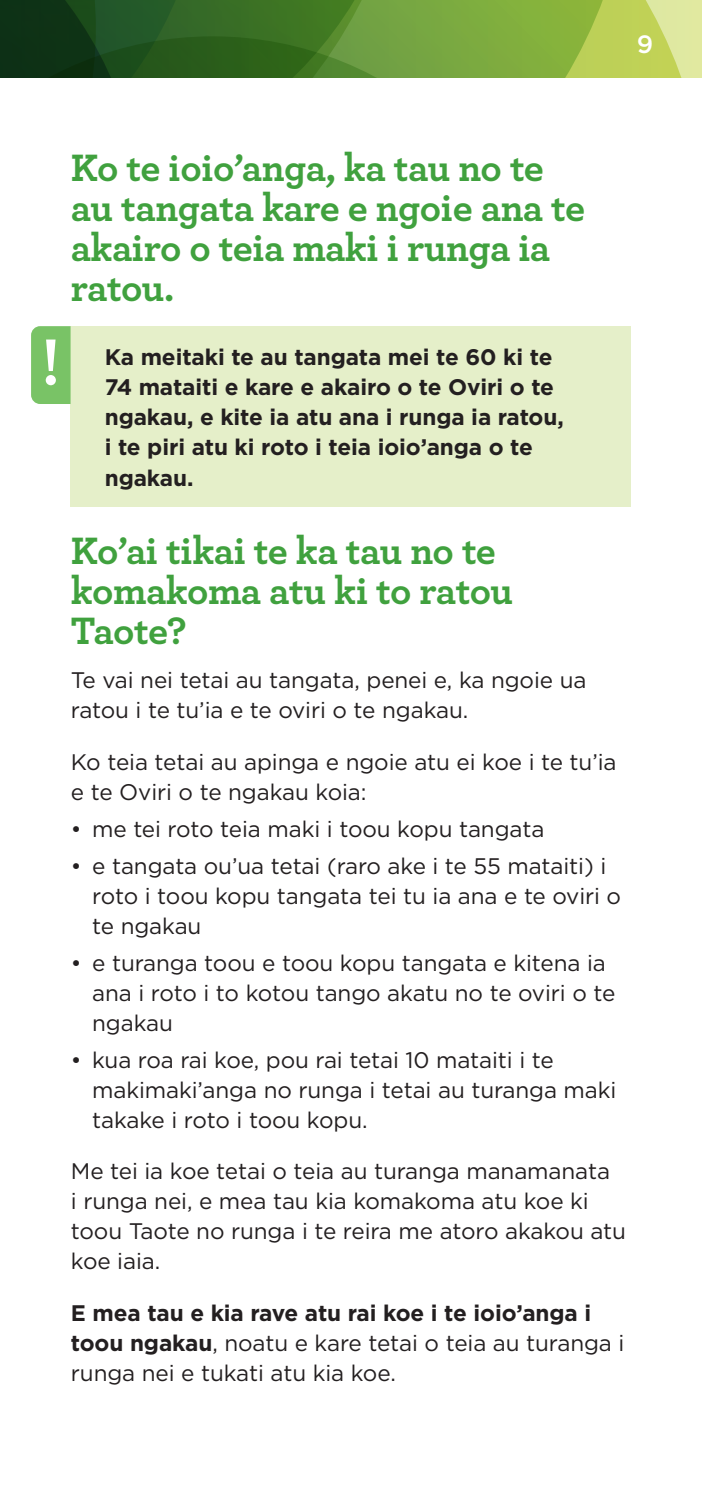
<style>
.page{position:relative;width:702px;height:1489px;background:#fff}
.page>*{position:absolute;margin:0;border:0;box-sizing:border-box;transform-origin:0 0}
.t1{font:700 68.75px "Archer";color:#fff}
.TTS_Subhead_L1{font:700 40px/40px "Archer";letter-spacing:-.015em;color:#40a13e}
.t2{font:500 25px "Gotham";color:#fff}
.TTS_Body_text{font:22.5px/30px "Gotham";letter-spacing:-.005em;color:#231f20}
.TTS_Bullet-text{font:22.5px/30px "Gotham";letter-spacing:-.005em;color:#231f20}
.Info_box{font:700 22.5px/30px "Gotham";letter-spacing:-.005em;color:#231f20}
.s1{font-weight:700}
</style>
<div class="page">
<svg style="left:633px;top:0;width:69px;height:78px;background:#d1dd7e"></svg>
<svg style="left:557px;top:0;width:76px;height:78px;background:#a9c54c"></svg>
<svg style="left:0;top:0;width:557px;height:78px;background:#46762b"></svg>
<div style="left:71px;top:326px;width:559px;height:181px;background:#e5efc9"></div>
<svg style="left:31px;top:326px;width:40px;height:78px;background:#7cc469"></svg>
<p class="t2" style="left:636px;top:28px;width:18px">9</p>
<p class="t1" style="left:41px;top:307px;width:21px">!</p>
<p class="TTS_Subhead_L1" style="left:71px;top:145px;width:516px">Ko te ioio’anga, ka tau no te au tangata kare e ngoie ana te akairo o teia maki i runga ia ratou.</p>
<p class="Info_box" style="left:105px;top:342px;width:460px">Ka meitaki te au tangata mei te 60 ki te<br>74 mataiti e kare e akairo o te Oviri o te ngakau, e kite ia atu ana i runga ia ratou, i te piri atu ki roto i teia ioio’anga o te ngakau.</p>
<p class="TTS_Subhead_L1" style="left:71px;top:527px;width:444px">Ko’ai tikai te ka tau no te komakoma atu ki to ratou<br>Taote?</p>
<p class="TTS_Body_text" style="left:71px;top:664px;width:517px">Te vai nei tetai au tangata, penei e, ka ngoie ua ratou i te tu’ia e te oviri o te ngakau.</p>
<p class="TTS_Body_text" style="left:71px;top:746px;width:547px">Ko teia tetai au apinga e ngoie atu ei koe i te tu’ia e te Oviri o te ngakau koia:</p>
<p class="TTS_Bullet-text" style="left:71px;top:813px;width:475px">• me tei roto teia maki i toou kopu tangata</p>
<p class="TTS_Bullet-text" style="left:92px;top:850px;width:530px;text-indent:-21px">• e tangata ou’ua tetai (raro ake i te 55 mataiti) i roto i toou kopu tangata tei tu ia ana e te oviri o te ngakau</p>
<p class="TTS_Bullet-text" style="left:92px;top:947px;width:524px;text-indent:-21px">• e turanga toou e toou kopu tangata e kitena ia ana i roto i to kotou tango akatu no te oviri o te ngakau</p>
<p class="TTS_Bullet-text" style="left:92px;top:1044px;width:526px;text-indent:-21px">• kua roa rai koe, pou rai tetai 10 mataiti i te makimaki’anga no runga i tetai au turanga maki takake i roto i toou kopu.</p>
<p class="TTS_Body_text" style="left:71px;top:1155px;width:556px">Me tei ia koe tetai o teia au turanga manamanata<br>i runga nei, e mea tau kia komakoma atu koe ki toou Taote no runga i te reira me atoro akakou atu koe iaia.</p>
<p class="TTS_Body_text" style="left:71px;top:1297px;width:555px"><span class="s1">E mea tau e kia rave atu rai koe i te ioio’anga i toou ngakau</span>, noatu e kare tetai o teia au turanga i runga nei e tukati atu kia koe.</p>
</div>
